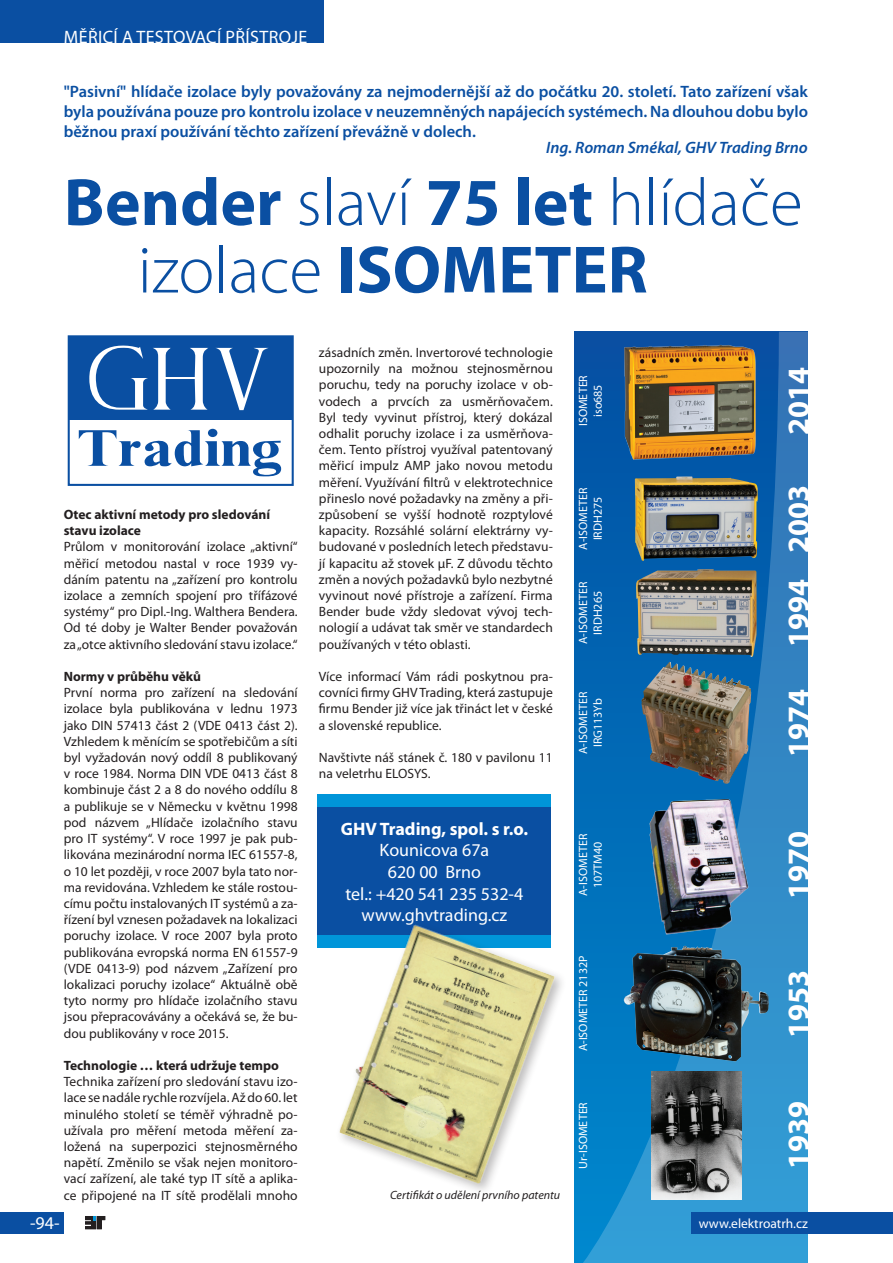
<style>
.page{position:relative;width:893px;height:1263px;background:#fff}
.page>*{position:absolute;margin:0;border:0;box-sizing:border-box;transform-origin:0 0}
.t1{font:700 67.5px/67.5px "Myriad Pro";color:#0a4fa2}
.t2{font:700 30.6px "Myriad Pro";color:#fff}
.t3{font:18px/21.6px "Myriad Pro";color:#fff;text-align:center}
.t4{font:18px "Myriad Pro";letter-spacing:.02em;color:#fff}
.t5{font:700 18px "Myriad Pro";color:#fff}
.t6{font:600 16.5px/19.8px "Myriad Pro";color:#0a4fa2;text-align:justify}
.t7{font:italic 600 16.5px "Myriad Pro";color:#0a4fa2}
.t8{font:13.5px/16.2px "Myriad Pro";color:#231f20;text-align:justify}
.t9{font:700 13.5px/16.2px "Myriad Pro";color:#231f20}
.t10{font:13.5px "Myriad Pro";color:#fff}
.t11{font:12px "Myriad Pro";color:#fff}
.t12{font:italic 12px "Myriad Pro";color:#231f20}
.s1{font-weight:300}
</style>
<div class="page">
<svg style="left:574px;top:332px;width:234px;height:931px;background:#1779be"></svg>
<div style="left:0;top:1212px;width:64px;height:21px;background:#0a4fa2"></div>
<div style="left:692px;top:1212px;width:201px;height:21px;background:#0a4fa2"></div>
<div style="left:0;top:0;width:323px;height:43px;background:#0a4fa2"></div>
<svg style="left:85px;top:1216px;width:20px;height:13px"></svg>
<div style="left:68px;top:335px;width:226px;height:151px;background:#fff;border:2px solid #0a4fa2"></div>
<div style="left:69px;top:336px;width:224px;height:84px;background:#0a4fa2"></div>
<svg style="left:89px;top:345px;width:180px;height:65px"></svg>
<svg style="left:79px;top:429px;width:202px;height:47px"></svg>
<img style="left:651px;top:1071px;width:90px;height:128px">
<img style="left:624px;top:946px;width:145px;height:115px">
<img style="left:641px;top:794px;width:111px;height:142px">
<img style="left:641px;top:662px;width:110px;height:122px">
<img style="left:635px;top:569px;width:122px;height:88px">
<img style="left:635px;top:476px;width:123px;height:85px">
<img style="left:619px;top:338px;width:143px;height:125px">
<div style="left:317px;top:794px;width:234px;height:154px;background:#0a4fa2"></div>
<div style="left:317px;top:794px;width:234px;height:13px;background:#0095d9"></div>
<div style="left:317px;top:935px;width:234px;height:13px;background:#0095d9"></div>
<img style="left:339px;top:924px;width:221px;height:265px">
<h3 class="t4" style="left:64px;top:26px;width:245px">MĚŘICÍ A TESTOVACÍ PŘÍSTROJE</h3>
<p class="t6" style="left:64px;top:82px;width:746px">"Pasivní" hlídače izolace byly považovány za nejmodernější až do počátku 20. století. Tato zařízení však byla používána pouze pro kontrolu izolace v neuzemněných napájecích systémech. Na dlouhou dobu bylo běžnou praxí používání těchto zařízení převážně v dolech.</p>
<p class="t7" style="left:546px;top:137px;width:263px">Ing. Roman Smékal, GHV Trading Brno</p>
<h1 class="t1" style="left:138px;top:166px;width:667px;text-indent:-74px">Bender <span class="s1">slaví</span> 75 let <span class="s1">hlídače izolace</span> ISOMETER</h1>
<p class="t9" style="left:64px;top:506px;width:208px">Otec aktivní metody pro sledování stavu izolace</p>
<p class="t8" style="left:64px;top:539px;width:235px">Průlom v monitorování izolace „aktivní“ měřicí metodou nastal v roce 1939 vy&shy;dáním patentu na „zařízení pro kontrolu izolace a zemních spojení pro třífázové systémy“ pro Dipl.-Ing. Walthera Bendera.<br>Od té doby je Walter Bender považován za „otce aktivního sledování stavu izolace.“</p>
<p class="t9" style="left:64px;top:668px;width:139px">Normy v průběhu věků</p>
<p class="t8" style="left:64px;top:684px;width:235px">První norma pro zařízení na sledování izolace byla publikována v lednu 1973 jako DIN 57413 část 2 (VDE 0413 část 2).<br>Vzhledem k měnícím se spotřebičům a síti byl vyžadován nový oddíl 8 publikovaný v roce 1984. Norma DIN VDE 0413 část 8 kombinuje část 2 a 8 do nového oddílu 8 a publikuje se v Německu v květnu 1998 pod názvem „Hlídače izolačního stavu pro IT systémy“. V roce 1997 je pak pub&shy;likována mezinárodní norma IEC 61557-8, o 10 let později, v roce 2007 byla tato nor&shy;ma revidována. Vzhledem ke stále rostou&shy;címu počtu instalovaných IT systémů a za&shy;řízení byl vznesen požadavek na lokalizaci poruchy izolace. V roce 2007 byla proto publikována evropská norma EN 61557-9 (VDE 0413-9) pod názvem „Zařízení pro lokalizaci poruchy izolace“ Aktuálně obě tyto normy pro hlídače izolačního stavu jsou přepracovávány a očekává se, že bu&shy;dou publikovány v roce 2015.</p>
<p class="t9" style="left:64px;top:1057px;width:217px">Technologie … která udržuje tempo</p>
<p class="t8" style="left:64px;top:1073px;width:235px">Technika zařízení pro sledování stavu izo&shy;lace se nadále rychle rozvíjela. Až do 60. let minulého století se téměř výhradně po&shy;užívala pro měření metoda měření za&shy;ložená na superpozici stejnosměrného napětí. Změnilo se však nejen monitoro&shy;vací zařízení, ale také typ IT sítě a aplika&shy;ce připojené na IT sítě prodělali mnoho</p>
<p class="t8" style="left:319px;top:344px;width:235px">zásadních změn. Invertorové technologie upozornily na možnou stejnosměrnou poruchu, tedy na poruchy izolace v ob&shy;vodech a prvcích za usměrňovačem.<br>Byl tedy vyvinut přístroj, který dokázal odhalit poruchy izolace i za usměrňova&shy;čem. Tento přístroj využíval patentovaný měřicí impulz AMP jako novou metodu měření. Využívání filtrů v elektrotechnice přineslo nové požadavky na změny a při&shy;způsobení se vyšší hodnotě rozptylové kapacity. Rozsáhlé solární elektrárny vy&shy;budované v posledních letech představu&shy;jí kapacitu až stovek µF. Z důvodu těchto změn a nových požadavků bylo nezbytné vyvinout nové přístroje a zařízení. Firma Bender bude vždy sledovat vývoj tech&shy;nologií a udávat tak směr ve standardech používaných v této oblasti.</p>
<p class="t8" style="left:319px;top:668px;width:235px">Více informací Vám rádi poskytnou pra&shy;covníci firmy GHV Trading, která zastupuje firmu Bender již více jak třináct let v české a slovenské republice.</p>
<p class="t8" style="left:319px;top:749px;width:235px">Navštivte náš stánek č. 180 v pavilonu 11 na veletrhu ELOSYS.</p>
<h3 class="t5" style="left:341px;top:817px;width:189px">GHV Trading, spol. s r.o.</h3>
<h3 class="t3" style="left:345px;top:839px;width:179px">Kounicova 67a<br>620 00 Brno<br>tel.: +420 541 235 532-4 www.ghvtrading.cz</h3>
<p class="t11" style="left:576px;top:426px;width:53px;rotate:-90deg">ISOMETER</p>
<h2 class="t2" style="left:779px;top:435px;width:69px;rotate:-90deg">2014</h2>
<p class="t11" style="left:590px;top:417px;width:34px;rotate:-90deg">iso685</p>
<p class="t11" style="left:576px;top:550px;width:64px;rotate:-90deg">A-ISOMETER</p>
<h2 class="t2" style="left:779px;top:553px;width:69px;rotate:-90deg">2003</h2>
<p class="t11" style="left:590px;top:540px;width:45px;rotate:-90deg">IRDH275</p>
<p class="t11" style="left:576px;top:644px;width:64px;rotate:-90deg">A-ISOMETER</p>
<h2 class="t2" style="left:779px;top:647px;width:69px;rotate:-90deg">1994</h2>
<p class="t11" style="left:590px;top:635px;width:45px;rotate:-90deg">IRDH265</p>
<p class="t11" style="left:576px;top:754px;width:64px;rotate:-90deg">A-ISOMETER</p>
<h2 class="t2" style="left:779px;top:757px;width:69px;rotate:-90deg">1974</h2>
<p class="t11" style="left:590px;top:747px;width:50px;rotate:-90deg">IRG113Yb</p>
<p class="t11" style="left:576px;top:896px;width:64px;rotate:-90deg">A-ISOMETER</p>
<h2 class="t2" style="left:779px;top:899px;width:69px;rotate:-90deg">1970</h2>
<p class="t11" style="left:590px;top:888px;width:48px;rotate:-90deg">107TM40</p>
<p class="t11" style="left:576px;top:1051px;width:97px;rotate:-90deg">A-ISOMETER 2132P</p>
<h2 class="t2" style="left:779px;top:1037px;width:69px;rotate:-90deg">1953</h2>
<p class="t12" style="left:390px;top:1188px;width:172px">Certifikát o udělení prvního patentu</p>
<p class="t11" style="left:576px;top:1168px;width:68px;rotate:-90deg">Ur-ISOMETER</p>
<h2 class="t2" style="left:779px;top:1169px;width:69px;rotate:-90deg">1939</h2>
<h3 class="t3" style="left:30px;top:1212px;width:31px">-94-</h3>
<p class="t10" style="left:699px;top:1215px;width:111px">www.elektroatrh.cz</p>
</div>
